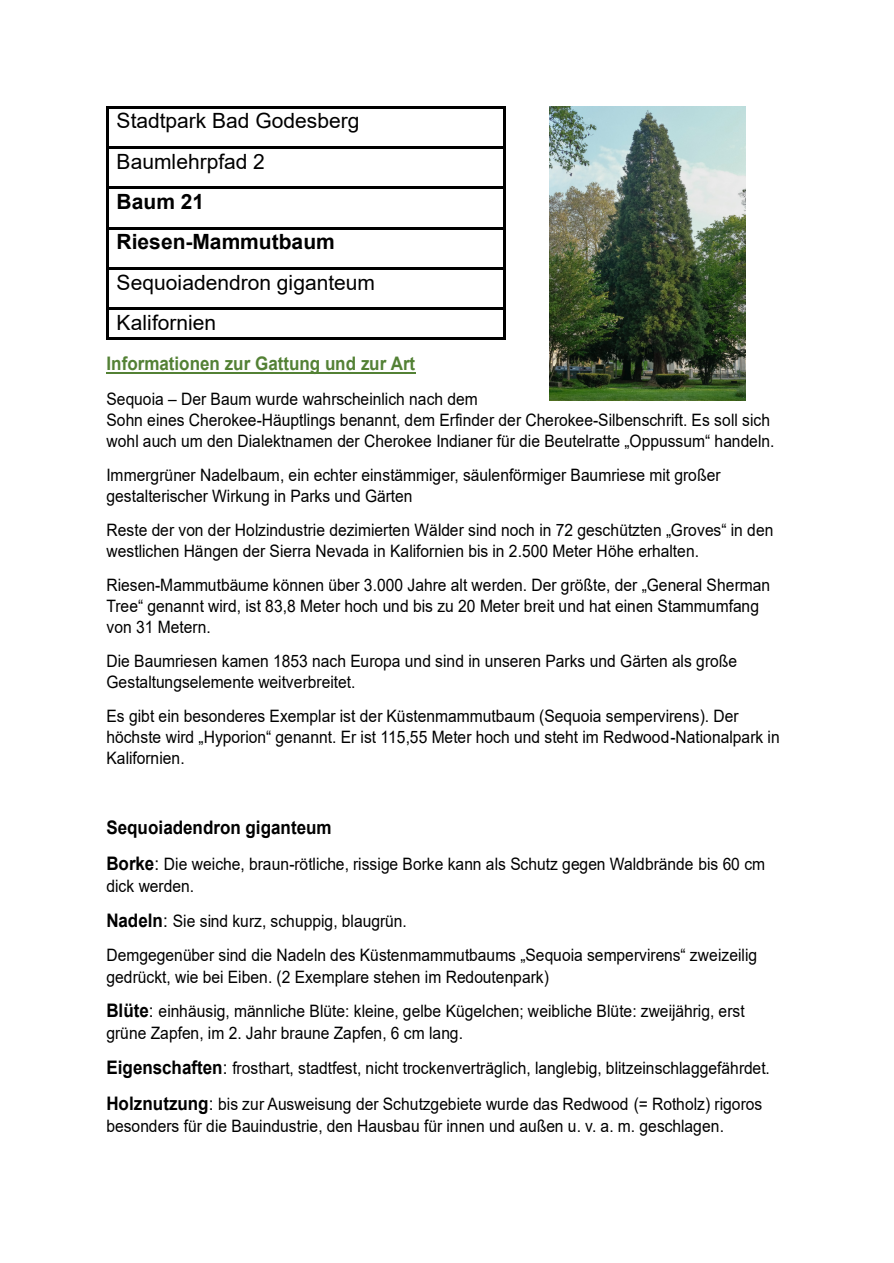
<style>
.page{position:relative;width:894px;height:1263px;background:#fff}
.page>*{position:absolute;margin:0;border:0;box-sizing:border-box;transform-origin:0 0}
.t1{font:21px/40.5px "Arial";color:#000}
.t2{font:700 21px/40.5px "Arial";color:#000}
.t3{font:700 18.6px "Arial";color:#538135;scale:.91 1}
.t4{font:700 18.6px "Arial";letter-spacing:.005em;color:#000;scale:.91 1}
.t5{font:17.1px/21.1px "Arial";letter-spacing:.005em;color:#000;scale:.91 1}
.s1{font-weight:700;font-size:18.6px}
.s2{font-size:18.6px}
</style>
<div class="page">
<hr style="left:108px;top:106px;width:395px;height:2px;background:#000">
<hr style="left:106px;top:108px;width:2px;height:38px;background:#000">
<hr style="left:503px;top:108px;width:2px;height:38px;background:#000">
<hr style="left:108px;top:146px;width:395px;height:3px;background:#000">
<hr style="left:106px;top:149px;width:2px;height:38px;background:#000">
<hr style="left:503px;top:149px;width:2px;height:38px;background:#000">
<hr style="left:108px;top:187px;width:395px;height:2px;background:#000">
<hr style="left:106px;top:189px;width:2px;height:38px;background:#000">
<hr style="left:503px;top:189px;width:2px;height:38px;background:#000">
<hr style="left:108px;top:227px;width:395px;height:2px;background:#000">
<hr style="left:106px;top:229px;width:2px;height:38px;background:#000">
<hr style="left:503px;top:229px;width:2px;height:38px;background:#000">
<hr style="left:108px;top:267px;width:395px;height:2px;background:#000">
<hr style="left:106px;top:269px;width:2px;height:39px;background:#000">
<hr style="left:503px;top:269px;width:2px;height:39px;background:#000">
<hr style="left:108px;top:308px;width:395px;height:2px;background:#000">
<hr style="left:108px;top:338px;width:395px;height:1px;background:#000">
<hr style="left:106px;top:310px;width:2px;height:28px;background:#000">
<hr style="left:503px;top:310px;width:2px;height:28px;background:#000">
<hr style="left:106px;top:372px;width:309px;height:2px;background:#538135">
<img style="left:549px;top:106px;width:196px;height:294px">
<p class="t1" style="left:116px;top:103px;width:244px">Stadtpark Bad Godesberg<br>Baumlehrpfad 2</p>
<p class="t2" style="left:116px;top:183px;width:220px">Baum 21<br>Riesen-Mammutbaum</p>
<p class="t1" style="left:116px;top:264px;width:260px">Sequoiadendron giganteum<br>Kalifornien</p>
<p class="t3" style="left:106px;top:357px;width:341px">Informationen zur Gattung und zur Art</p>
<p class="t5" style="left:106px;top:390px;width:735px">Sequoia – Der Baum wurde wahrscheinlich nach dem<br>Sohn eines Cherokee-Häuptlings benannt, dem Erfinder der Cherokee-Silbenschrift. Es soll sich wohl auch um den Dialektnamen der Cherokee Indianer für die Beutelratte „Oppussum“ handeln.</p>
<p class="t5" style="left:106px;top:466px;width:676px">Immergrüner Nadelbaum, ein echter einstämmiger, säulenförmiger Baumriese mit großer gestalterischer Wirkung in Parks und Gärten</p>
<p class="t5" style="left:106px;top:521px;width:734px">Reste der von der Holzindustrie dezimierten Wälder sind noch in 72 geschützten „Groves“ in den westlichen Hängen der Sierra Nevada in Kalifornien bis in 2.500 Meter Höhe erhalten.</p>
<p class="t5" style="left:106px;top:576px;width:730px">Riesen-Mammutbäume können über 3.000 Jahre alt werden. Der größte, der „General Sherman<br>Tree“ genannt wird, ist 83,8 Meter hoch und bis zu 20 Meter breit und hat einen Stammumfang von 31 Metern.</p>
<p class="t5" style="left:106px;top:651px;width:694px">Die Baumriesen kamen 1853 nach Europa und sind in unseren Parks und Gärten als große<br>Gestaltungselemente weitverbreitet.</p>
<p class="t5" style="left:106px;top:707px;width:741px">Es gibt ein besonderes Exemplar ist der Küstenmammutbaum (Sequoia sempervirens). Der höchste wird „Hyporion“ genannt. Er ist 115,55 Meter hoch und steht im Redwood-Nationalpark in<br>Kalifornien.</p>
<p class="t4" style="left:106px;top:821px;width:249px">Sequoiadendron giganteum</p>
<p class="t5" style="left:106px;top:855px;width:725px;line-height:21.8px"><span class="s1">Borke</span><span class="s2">:</span> Die weiche, braun-rötliche, rissige Borke kann als Schutz gegen Waldbrände bis 60 cm dick werden.</p>
<p class="t5" style="left:106px;top:905px;width:716px;line-height:34.5px"><span class="s1">Nadeln</span><span class="s2">:</span> Sie sind kurz, schuppig, blaugrün.<br>Demgegenüber sind die Nadeln des Küstenmammutbaums „Sequoia sempervirens“ zweizeilig</p>
<p class="t5" style="left:106px;top:961px;width:702px;line-height:34.8px">gedrückt, wie bei Eiben. (2 Exemplare stehen im Redoutenpark)<br><span class="s1">Blüte</span><span class="s2">:</span> einhäusig, männliche Blüte: kleine, gelbe Kügelchen; weibliche Blüte: zweijährig, erst</p>
<p class="t5" style="left:106px;top:1017px;width:730px;line-height:35.1px">grüne Zapfen, im 2. Jahr braune Zapfen, 6 cm lang.<br><span class="s1">Eigenschaften</span><span class="s2">:</span> frosthart, stadtfest, nicht trockenverträglich, langlebig, blitzeinschlaggefährdet.<br><span class="s1">Holznutzung</span><span class="s2">:</span> bis zur Ausweisung der Schutzgebiete wurde das Redwood (= Rotholz) rigoros</p>
<p class="t5" style="left:106px;top:1117px;width:680px">besonders für die Bauindustrie, den Hausbau für innen und außen u. v. a. m. geschlagen.</p>
</div>
